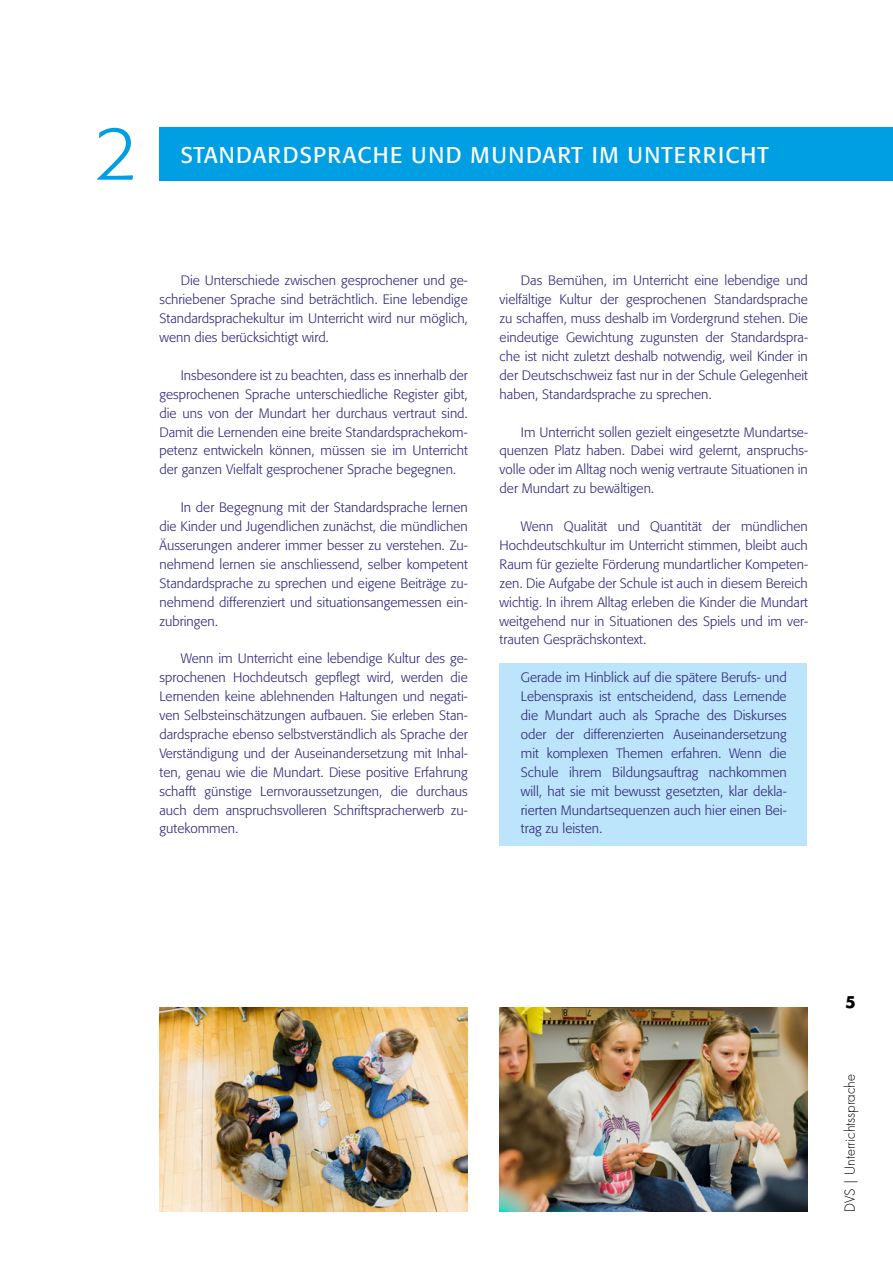
<style>
.page{position:relative;width:893px;height:1263px;background:#fff}
.page>*{position:absolute;margin:0;border:0;box-sizing:border-box;transform-origin:0 0}
.t1{font:300 75px "Formata BQ";color:#009fe3}
.t2{font:22.5px "Formata BQ";letter-spacing:.05em;color:#fff}
.t3{font:700 15.75px "Futura Luzern";color:#000}
.t4{font:300 13.5px/18.9px "Formata BQ";color:#30287b;text-align:justify}
.t5{font:300 13.5px "Futura Luzern";letter-spacing:-.005em;color:#000}
</style>
<div class="page">
<div style="left:500px;top:663px;width:307px;height:183px;background:#bce4fa"></div>
<div style="left:159px;top:128px;width:734px;height:53px;background:#009fe3"></div>
<img style="left:159px;top:1008px;width:309px;height:204px">
<img style="left:500px;top:1008px;width:308px;height:204px">
<h1 class="t1" style="left:94px;top:109px;width:45px">2</h1>
<h2 class="t2" style="left:181px;top:141px;width:590px">STANDARDSPRACHE UND MUNDART IM UNTERRICHT</h2>
<p class="t4" style="left:159px;top:271px;width:310px;text-indent:21px">Die Unterschiede zwischen gesprochener und ge&shy;schriebener Sprache sind beträchtlich. Eine lebendige Standardsprachekultur im Unterricht wird nur möglich, wenn dies berücksichtigt wird.</p>
<p class="t4" style="left:159px;top:366px;width:310px;text-indent:21px">Insbesondere ist zu beachten, dass es innerhalb der gesprochenen Sprache unterschiedliche Register gibt, die uns von der Mundart her durchaus vertraut sind.<br>Damit die Lernenden eine breite Standardsprachekom&shy;petenz entwickeln können, müssen sie im Unterricht der ganzen Vielfalt gesprochener Sprache begegnen.</p>
<p class="t4" style="left:159px;top:498px;width:310px;text-indent:21px">In der Begegnung mit der Standardsprache lernen die Kinder und Jugendlichen zunächst, die mündlichen Äusserungen anderer immer besser zu verstehen. Zu&shy;nehmend lernen sie anschliessend, selber kompetent Standardsprache zu sprechen und eigene Beiträge zu&shy;nehmend differenziert und situationsangemessen ein&shy;zubringen.</p>
<p class="t4" style="left:159px;top:649px;width:310px;text-indent:21px">Wenn im Unterricht eine lebendige Kultur des ge&shy;sprochenen Hochdeutsch gepflegt wird, werden die Lernenden keine ablehnenden Haltungen und negati&shy;ven Selbsteinschätzungen aufbauen. Sie erleben Stan&shy;dardsprache ebenso selbstverständlich als Sprache der Verständigung und der Auseinandersetzung mit Inhal&shy;ten, genau wie die Mundart. Diese positive Erfahrung schafft günstige Lernvoraussetzungen, die durchaus auch dem anspruchsvolleren Schriftspracherwerb zu&shy;gutekommen.</p>
<p class="t4" style="left:500px;top:271px;width:310px;text-indent:21px">Das Bemühen, im Unterricht eine lebendige und vielfältige Kultur der gesprochenen Standardsprache zu schaffen, muss deshalb im Vordergrund stehen. Die eindeutige Gewichtung zugunsten der Standardspra&shy;che ist nicht zuletzt deshalb notwendig, weil Kinder in der Deutschschweiz fast nur in der Schule Gelegenheit haben, Standardsprache zu sprechen.</p>
<p class="t4" style="left:500px;top:422px;width:310px;text-indent:21px">Im Unterricht sollen gezielt eingesetzte Mundartse&shy;quenzen Platz haben. Dabei wird gelernt, anspruchs&shy;volle oder im Alltag noch wenig vertraute Situationen in der Mundart zu bewältigen.</p>
<p class="t4" style="left:500px;top:517px;width:310px;text-indent:21px">Wenn Qualität und Quantität der mündlichen Hochdeutschkultur im Unterricht stimmen, bleibt auch Raum für gezielte Förderung mundartlicher Kompeten&shy;zen. Die Aufgabe der Schule ist auch in diesem Bereich wichtig. In ihrem Alltag erleben die Kinder die Mundart weitgehend nur in Situationen des Spiels und im ver&shy;trauten Gesprächskontext.</p>
<p class="t4" style="left:521px;top:668px;width:267px">Gerade im Hinblick auf die spätere Berufs- und Lebenspraxis ist entscheidend, dass Lernende die Mundart auch als Sprache des Diskurses oder der differenzierten Auseinandersetzung mit komplexen Themen erfahren. Wenn die Schule ihrem Bildungsauftrag nachkommen will, hat sie mit bewusst gesetzten, klar dekla&shy;rierten Mundartsequenzen auch hier einen Bei&shy;trag zu leisten.</p>
<p class="t3" style="left:845px;top:991px;width:12px">5</p>
<p class="t5" style="left:842px;top:1212px;width:139px;rotate:-90deg">DVS | Unterrichtssprache</p>
</div>
